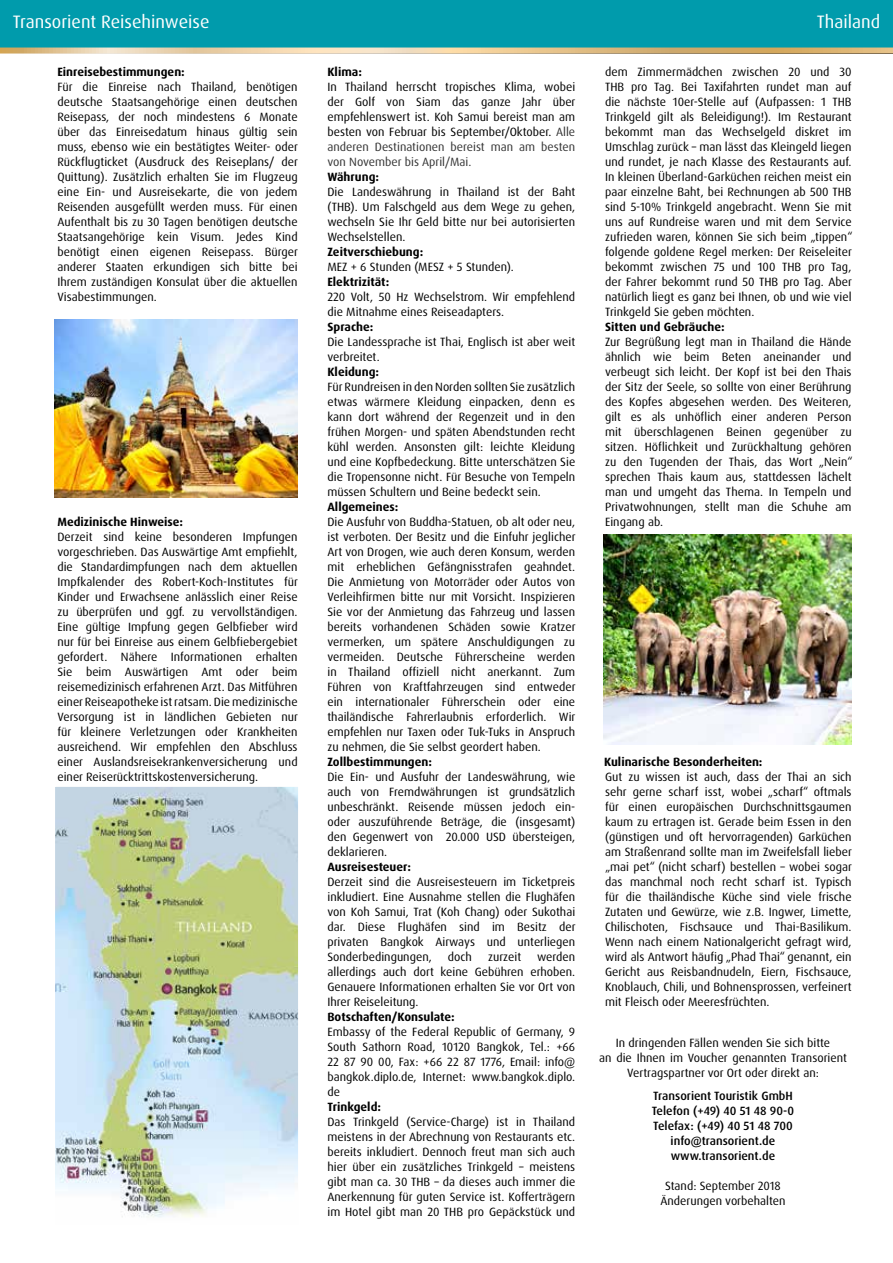
<style>
.page{position:relative;width:893px;height:1263px;background:#fff}
.page>*{position:absolute;margin:0;border:0;box-sizing:border-box;transform-origin:0 0}
.t1{font:18px "Dax Pro";color:#fff}
.t2{font:12px/15px "Dax Pro";color:#000;text-align:justify}
.t3{font:700 12px "Dax Pro";color:#000}
.t4{font:500 12px/15px "Dax Pro";color:#000;text-align:center}
.s1{color:#333}
</style>
<div class="page">
<div style="left:0;top:0;width:893px;height:48px;background:#009bac"></div>
<img style="left:56px;top:788px;width:241px;height:429px">
<div style="left:52px;top:784px;width:249px;height:459px;border:3px solid #fff"></div>
<img style="left:604px;top:534px;width:248px;height:210px">
<img style="left:54px;top:319px;width:244px;height:178px">
<svg style="left:0;top:48px;width:893px;height:6px;background:#dfc294"></svg>
<h1 class="t1" style="left:13px;top:10px;width:198px">Transorient Reisehinweise</h1>
<h1 class="t1" style="left:817px;top:10px;width:65px">Thailand</h1>
<p class="t3" style="left:327px;top:64px;width:36px">Klima:</p>
<p class="t2" style="left:327px;top:80px;width:250px">In Thailand herrscht tropisches Klima, wobei der Golf von Siam das ganze Jahr über empfehlenswert ist. Koh Samui bereist man am besten von Februar bis September/Oktober. <span class="s1">Alle anderen Destinationen bereist man am besten von November bis April/Mai.</span></p>
<p class="t3" style="left:327px;top:169px;width:53px">Währung:</p>
<p class="t2" style="left:327px;top:185px;width:249px">Die Landeswährung in Thailand ist der Baht (THB). Um Falschgeld aus dem Wege zu gehen, wechseln Sie Ihr Geld bitte nur bei autorisierten Wechselstellen.</p>
<p class="t3" style="left:327px;top:244px;width:97px">Zeitverschiebung:</p>
<p class="t2" style="left:327px;top:260px;width:188px">MEZ + 6 Stunden (MESZ + 5 Stunden).</p>
<p class="t3" style="left:327px;top:274px;width:63px">Elektrizität:</p>
<p class="t2" style="left:327px;top:290px;width:249px">220 Volt, 50 Hz Wechselstrom. Wir empfehlend die Mitnahme eines Reiseadapters.</p>
<p class="t3" style="left:327px;top:319px;width:47px">Sprache:</p>
<p class="t2" style="left:327px;top:335px;width:249px">Die Landessprache ist Thai, Englisch ist aber weit verbreitet.</p>
<p class="t3" style="left:327px;top:364px;width:53px">Kleidung:</p>
<p class="t2" style="left:327px;top:380px;width:249px">Für Rundreisen in den Norden sollten Sie zusätzlich etwas wärmere Kleidung einpacken, denn es kann dort während der Regenzeit und in den frühen Morgen- und späten Abendstunden recht kühl werden. Ansonsten gilt: leichte Kleidung und eine Kopfbedeckung. Bitte unterschätzen Sie die Tropensonne nicht. Für Besuche von Tempeln müssen Schultern und Beine bedeckt sein.</p>
<p class="t3" style="left:327px;top:499px;width:72px">Allgemeines:</p>
<p class="t2" style="left:327px;top:515px;width:250px">Die Ausfuhr von Buddha-Statuen, ob alt oder neu, ist verboten. Der Besitz und die Einfuhr jeglicher Art von Drogen, wie auch deren Konsum, werden mit erheblichen Gefängnisstrafen geahndet.<br>Die Anmietung von Motorräder oder Autos von Verleihfirmen bitte nur mit Vorsicht. Inspizieren Sie vor der Anmietung das Fahrzeug und lassen bereits vorhandenen Schäden sowie Kratzer vermerken, um spätere Anschuldigungen zu vermeiden. Deutsche Führerscheine werden in Thailand offiziell nicht anerkannt. Zum Führen von Kraftfahrzeugen sind entweder ein internationaler Führerschein oder eine thailändische Fahrerlaubnis erforderlich. Wir empfehlen nur Taxen oder Tuk-Tuks in Anspruch zu nehmen, die Sie selbst geordert haben.</p>
<p class="t3" style="left:327px;top:754px;width:106px">Zollbestimmungen:</p>
<p class="t2" style="left:327px;top:770px;width:249px">Die Ein- und Ausfuhr der Landeswährung, wie auch von Fremdwährungen ist grundsätzlich unbeschränkt. Reisende müssen jedoch ein&shy;oder auszuführende Beträge, die (insgesamt) den Gegenwert von 20.000 USD übersteigen, deklarieren.</p>
<p class="t3" style="left:327px;top:859px;width:85px">Ausreisesteuer:</p>
<p class="t2" style="left:327px;top:875px;width:250px">Derzeit sind die Ausreisesteuern im Ticketpreis inkludiert. Eine Ausnahme stellen die Flughäfen von Koh Samui, Trat (Koh Chang) oder Sukothai dar. Diese Flughäfen sind im Besitz der privaten Bangkok Airways und unterliegen Sonderbedingungen,</p>
<p class="t3" style="left:57px;top:64px;width:129px">Einreisebestimmungen:</p>
<p class="t2" style="left:57px;top:80px;width:242px">Für die Einreise nach Thailand, benötigen deutsche Staatsangehörige einen deutschen Reisepass, der noch mindestens 6 Monate über das Einreisedatum hinaus gültig sein muss, ebenso wie ein bestätigtes Weiter- oder Rückflugticket (Ausdruck des Reiseplans/ der Quittung). Zusätzlich erhalten Sie im Flugzeug eine Ein- und Ausreisekarte, die von jedem Reisenden ausgefüllt werden muss. Für einen Aufenthalt bis zu 30 Tagen benötigen deutsche Staatsangehörige kein Visum. Jedes Kind benötigt einen eigenen Reisepass. Bürger anderer Staaten erkundigen sich bitte bei Ihrem zuständigen Konsulat über die aktuellen Visabestimmungen.</p>
<p class="t2" style="left:605px;top:65px;width:249px">dem Zimmermädchen zwischen 20 und 30<br>THB pro Tag. Bei Taxifahrten rundet man auf die nächste 10er-Stelle auf (Aufpassen: 1 THB Trinkgeld gilt als Beleidigung!). Im Restaurant bekommt man das Wechselgeld diskret im Umschlag zurück – man lässt das Kleingeld liegen und rundet, je nach Klasse des Restaurants auf.<br>In kleinen Überland-Garküchen reichen meist ein paar einzelne Baht, bei Rechnungen ab 500 THB sind 5-10% Trinkgeld angebracht. Wenn Sie mit uns auf Rundreise waren und mit dem Service zufrieden waren, können Sie sich beim „tippen“ folgende goldene Regel merken: Der Reiseleiter bekommt zwischen 75 und 100 THB pro Tag, der Fahrer bekommt rund 50 THB pro Tag. Aber natürlich liegt es ganz bei Ihnen, ob und wie viel Trinkgeld Sie geben möchten.</p>
<p class="t3" style="left:605px;top:319px;width:121px">Sitten und Gebräuche:</p>
<p class="t2" style="left:605px;top:335px;width:249px">Zur Begrüßung legt man in Thailand die Hände ähnlich wie beim Beten aneinander und verbeugt sich leicht. Der Kopf ist bei den Thais der Sitz der Seele, so sollte von einer Berührung des Kopfes abgesehen werden. Des Weiteren, gilt es als unhöflich einer anderen Person mit überschlagenen Beinen gegenüber zu sitzen. Höflichkeit und Zurückhaltung gehören zu den Tugenden der Thais, das Wort „Nein“ sprechen Thais kaum aus, stattdessen lächelt man und umgeht das Thema. In Tempeln und Privatwohnungen, stellt man die Schuhe am Eingang ab.</p>
<p class="t3" style="left:57px;top:514px;width:127px">Medizinische Hinweise:</p>
<p class="t2" style="left:57px;top:530px;width:242px">Derzeit sind keine besonderen Impfungen vorgeschrieben. Das Auswärtige Amt empfiehlt, die Standardimpfungen nach dem aktuellen Impfkalender des Robert-Koch-Institutes für Kinder und Erwachsene anlässlich einer Reise zu überprüfen und ggf. zu vervollständigen.<br>Eine gültige Impfung gegen Gelbfieber wird nur für bei Einreise aus einem Gelbfiebergebiet gefordert. Nähere Informationen erhalten Sie beim Auswärtigen Amt oder beim reisemedizinisch erfahrenen Arzt. Das Mitführen einer Reiseapotheke ist ratsam. Die medizinische Versorgung ist in ländlichen Gebieten nur für kleinere Verletzungen oder Krankheiten ausreichend. Wir empfehlen den Abschluss einer Auslandsreisekrankenversicherung und einer Reiserücktrittskostenversicherung.</p>
<p class="t3" style="left:604px;top:754px;width:160px">Kulinarische Besonderheiten:</p>
<p class="t2" style="left:605px;top:770px;width:248px">Gut zu wissen ist auch, dass der Thai an sich sehr gerne scharf isst, wobei „scharf“ oftmals für einen europäischen Durchschnittsgaumen kaum zu ertragen ist. Gerade beim Essen in den (günstigen und oft hervorragenden) Garküchen am Straßenrand sollte man im Zweifelsfall lieber „mai pet“ (nicht scharf) bestellen – wobei sogar das manchmal noch recht scharf ist. Typisch für die thailändische Küche sind viele frische Zutaten und Gewürze, wie z.B. Ingwer, Limette, Chilischoten, Fischsauce und Thai-Basilikum.<br>Wenn nach einem Nationalgericht gefragt wird, wird als Antwort häufig „Phad Thai“ genannt, ein Gericht aus Reisbandnudeln, Eiern, Fischsauce, Knoblauch, Chili, und Bohnensprossen, verfeinert mit Fleisch oder Meeresfrüchten.</p>
<p class="t2" style="left:599px;top:1035px;width:249px;text-align:center">In dringenden Fällen wenden Sie sich bitte<br>an die Ihnen im Voucher genannten Transorient<br>Vertragspartner vor Ort oder direkt an:</p>
<p class="t4" style="left:652px;top:1088px;width:144px">Transorient Touristik GmbH<br>Telefon (+49) 40 51 48 90-0<br>Telefax: (+49) 40 51 48 700 info@transorient.de www.transorient.de</p>
<p class="t2" style="left:660px;top:1178px;width:127px;text-align:center">Stand: September 2018<br>Änderungen vorbehalten</p>
<p class="t2" style="left:327px;top:950px;width:249px;text-indent:210px">werden allerdings auch dort keine Gebühren erhoben.<br>Genauere Informationen erhalten Sie vor Ort von Ihrer Reiseleitung.</p>
<p class="t3" style="left:327px;top:1009px;width:129px">Botschaften/Konsulate:</p>
<p class="t2" style="left:327px;top:1025px;width:249px">Embassy of the Federal Republic of Germany, 9<br>South Sathorn Road, 10120 Bangkok, Tel.: +66<br>22 87 90 00, Fax: +66 22 87 1776, Email: info@ bangkok.diplo.de, Internet: www.bangkok.diplo. de</p>
<p class="t3" style="left:327px;top:1099px;width:55px">Trinkgeld:</p>
<p class="t2" style="left:327px;top:1115px;width:249px">Das Trinkgeld (Service-Charge) ist in Thailand meistens in der Abrechnung von Restaurants etc. bereits inkludiert. Dennoch freut man sich auch hier über ein zusätzliches Trinkgeld – meistens gibt man ca. 30 THB – da dieses auch immer die Anerkennung für guten Service ist. Kofferträgern im Hotel gibt man 20 THB pro Gepäckstück und</p>
<p class="t2" style="left:448px;top:950px;width:26px">doch</p>
<p class="t2" style="left:488px;top:950px;width:35px">zurzeit</p>
</div>
